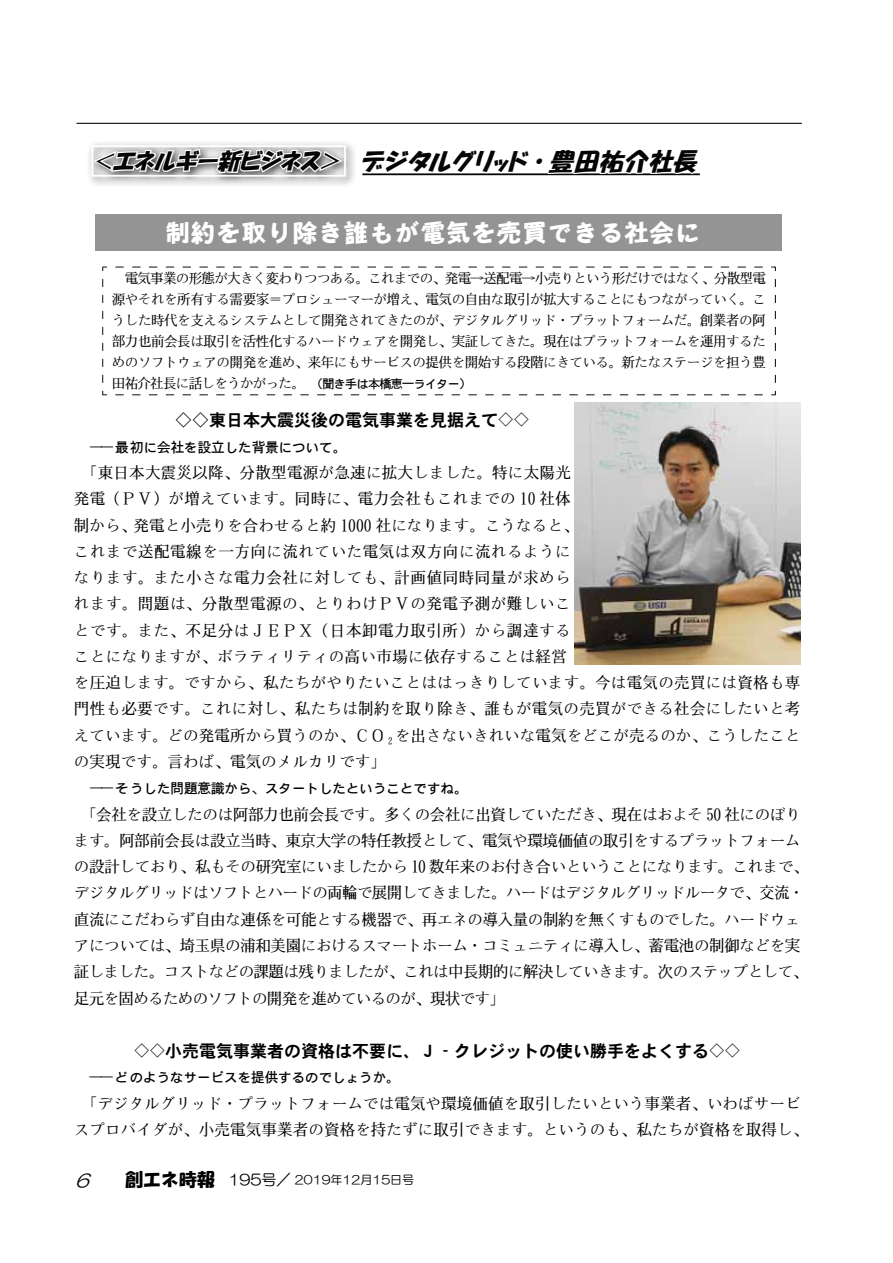
<style>
.page{position:relative;width:893px;height:1263px;background:#fff}
.page>*{position:absolute;margin:0;border:0;box-sizing:border-box;transform-origin:0 0}
.t1{font:25.5px "FC Ima 513";color:#fff}
.t2{font:italic 24px "HGP Soei Kakupoptai";color:#050505}
.t3{font:italic 22.5px "HGP Soei Kakupoptai";color:#050505}
.t4{font:italic 18px "HG Maru Gothic MPRO";color:#000}
.t5{font:16.95px "FC Heisei Chubuto Kaku Gothictai";color:#000}
.t6{font:15.45px/26.2px "FC Minchotai M";letter-spacing:.01em;color:#000}
.t7{font:15.45px/26.2px "FC Minchotai M";letter-spacing:-.02em;color:#000}
.t8{font:13.5px/21px "FC Minchotai M";letter-spacing:-.03em;color:#000;text-align:justify}
.t9{font:13.5px "FC Gothictai M";color:#000}
.t10{font:12px "HG Maru Gothic MPRO";color:#000}
.s1{font-size:24.45px}
.s2{font-family:"FC Gothictai M";font-size:12px}
.s3{font-family:"FC Minchotai M";font-size:15.45px}
.s4{font-family:"HG Soei Kakupoptai";font-size:18px}
.s5{font-size:15px}
.s6{font-family:"FC Gothictai L";font-size:15px}
</style>
<div class="page">
<hr style="left:77px;top:123px;width:725px;height:1px;background:#000">
<div style="left:86px;top:140px;width:271px;height:48px;background:#000;opacity:.8"></div>
<svg style="left:93px;top:122px;width:252px;height:52px"></svg>
<div style="left:92px;top:145px;width:254px;height:32px;border:2px solid #fff"></div>
<div style="left:95px;top:214px;width:686px;height:37px;background:#949495"></div>
<svg style="left:360px;top:122px;width:342px;height:54px"></svg>
<img style="left:574px;top:403px;width:226px;height:261px">
<h3 class="t3" style="left:90px;top:150px;width:259px"><span class="s1">＜</span>エネルギー新ビジネス<span class="s1">＞</span></h3>
<h2 class="t2" style="left:360px;top:149px;width:344px">デジタルグリッド・豊田祐介社長</h2>
<h1 class="t1" style="left:165px;top:220px;width:537px">制約を取り除き誰もが電気を売買できる社会に</h1>
<p class="t8" style="left:112px;top:268px;width:655px">　電気事業の形態が大きく変わりつつある。これまでの、発電→送配電→小売りという形だけではなく、分散型電源やそれを所有する需要家＝プロシューマーが増え、電気の自由な取引が拡大することにもつながっていく。こうした時代を支えるシステムとして開発されてきたのが、デジタルグリッド・プラットフォームだ。創業者の阿部力也前会長は取引を活性化するハードウェアを開発し、実証してきた。現在はプラットフォームを運用するためのソフトウェアの開発を進め、来年にもサービスの提供を開始する段階にきている。新たなステージを担う豊田祐介社長に話しをうかがった。　<span class="s2">（聞き手は本橋恵一ライター）</span></p>
<p class="t5" style="left:175px;top:411px;width:355px">◇◇東日本大震災後の電気事業を見据えて<span class="s3">◇◇</span></p>
<p class="t6" style="left:74px;top:459px;width:728px">　「東日本大震災以降、分散型電源が急速に拡大しました。特に太陽光<br>発電（ＰＶ）が増えています。同時に、電力会社もこれまでの 10 社体<br>制から、発電と小売りを合わせると約 1000 社になります。こうなると、<br>これまで送配電線を一方向に流れていた電気は双方向に流れるように<br>なります。また小さな電力会社に対しても、計画値同時同量が求めら<br>れます。問題は、分散型電源の、とりわけＰＶの発電予測が難しいこ<br>とです。また、不足分はＪＥＰＸ（日本卸電力取引所）から調達する<br>ことになりますが、ボラティリティの高い市場に依存することは経営<br>を圧迫します。ですから、私たちがやりたいことははっきりしています。今は電気の売買には資格も専門性も必要です。これに対し、私たちは制約を取り除き、誰もが電気の売買ができる社会にしたいと考えています。どの発電所から買うのか、ＣＯ<sub>２</sub>を出さないきれいな電気をどこが売るのか、こうしたことの実現です。言わば、電気のメルカリです」</p>
<p class="t7" style="left:74px;top:801px;width:736px">　「会社を設立したのは阿部力也前会長です。多くの会社に出資していただき、現在はおよそ 50 社にのぼります。阿部前会長は設立当時、東京大学の特任教授として、電気や環境価値の取引をするプラットフォームの設計しており、私もその研究室にいましたから 10 数年来のお付き合いということになります。これまで、デジタルグリッドはソフトとハードの両輪で展開してきました。ハードはデジタルグリッドルータで、交流・直流にこだわらず自由な連係を可能とする機器で、再エネの導入量の制約を無くすものでした。ハードウェアについては、埼玉県の浦和美園におけるスマートホーム・コミュニティに導入し、蓄電池の制御などを実証しました。コストなどの課題は残りましたが、これは中長期的に解決していきます。次のステップとして、足元を固めるためのソフトの開発を進めているのが、現状です」</p>
<p class="t5" style="left:134px;top:1042px;width:607px"><span class="s3">◇◇</span>小売電気事業者の資格は不要に、Ｊ‐クレジットの使い勝手をよくする<span class="s3">◇◇</span></p>
<p class="t6" style="left:74px;top:1090px;width:736px">　「デジタルグリッド・プラットフォームでは電気や環境価値を取引したいという事業者、いわばサービスプロバイダが、小売電気事業者の資格を持たずに取引できます。というのも、私たちが資格を取得し、</p>
<p class="t9" style="left:89px;top:441px;width:258px">――最初に会社を設立した背景について。</p>
<p class="t9" style="left:89px;top:781px;width:380px">――そうした問題意識から、スタートしたということですね。</p>
<p class="t9" style="left:89px;top:1071px;width:312px">――どのようなサービスを提供するのでしょうか。</p>
<p class="t4" style="left:75px;top:1172px;width:21px">6</p>
<p class="t10" style="left:125px;top:1174px;width:291px"><span class="s4">創エネ時報</span> <span class="s5">195号</span><span class="s6">／</span> 2019年12月15日号</p>
</div>
